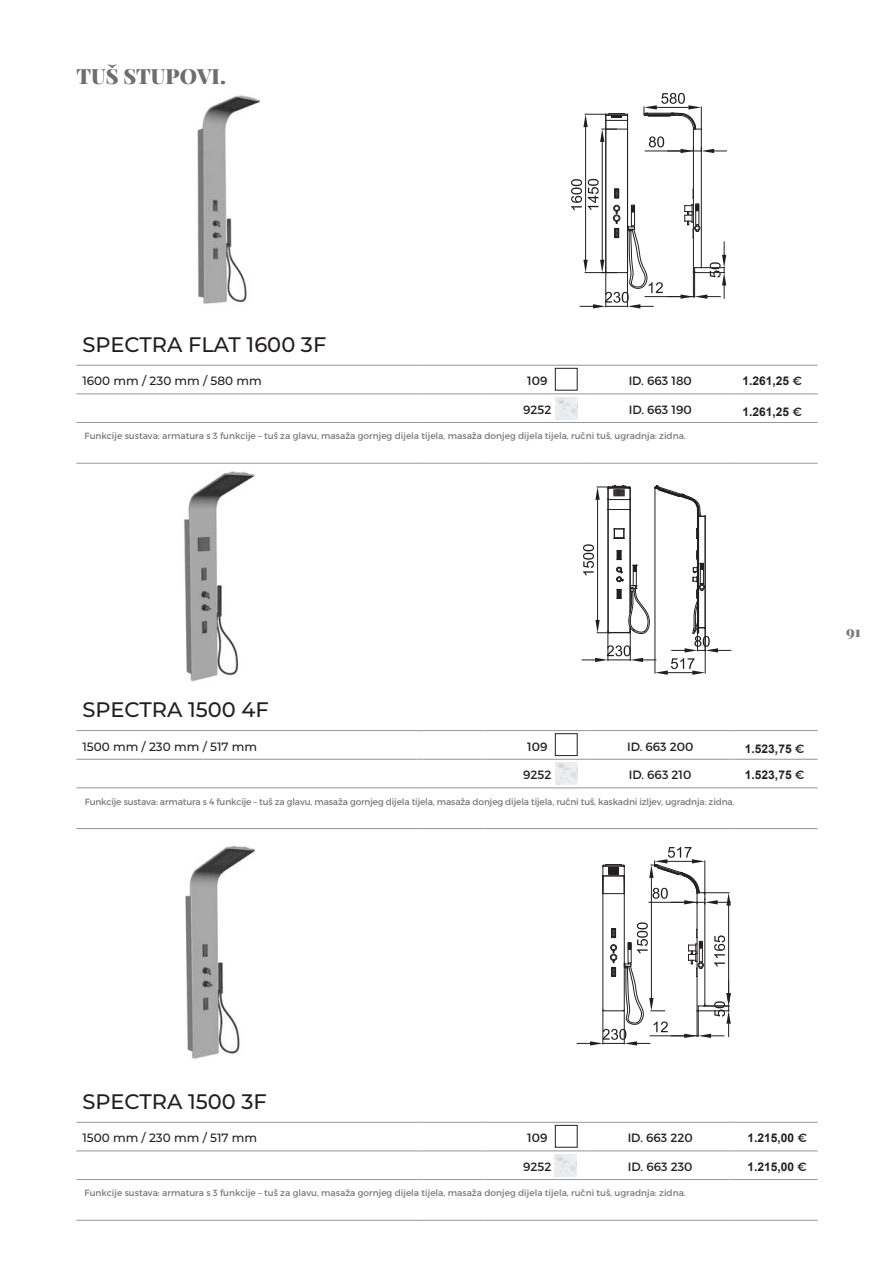
<style>
.page{position:relative;width:893px;height:1263px;background:#fff}
.page>*{position:absolute;margin:0;border:0;box-sizing:border-box;transform-origin:0 0}
.IMENA_SKLEDA{font:500 21px "Montserrat";color:#231f20}
.t1{font:900 21px "Playfair Display";color:#6c6d70}
.t2{font:900 15px "Playfair Display";color:#76787b}
.t3{font:12px "Montserrat";color:#231f20}
.DIMENZIJE{font:500 12px "Montserrat";color:#231f20}
.t4{font:700 12px "Arial";color:#231f20}
.t5{font:9px "Montserrat";color:#76787b}
.s1{font-family:"Montserrat";font-weight:400}
</style>
<div class="page">
<img style="left:185px;top:845px;width:70px;height:214px">
<img style="left:184px;top:471px;width:71px;height:211px">
<img style="left:197px;top:95px;width:63px;height:209px">
<hr style="left:76px;top:365px;width:341px;height:1px;background:#939598">
<hr style="left:417px;top:365px;width:68px;height:1px;background:#939598">
<hr style="left:485px;top:365px;width:105px;height:1px;background:#939598">
<hr style="left:590px;top:365px;width:140px;height:1px;background:#939598">
<hr style="left:730px;top:365px;width:88px;height:1px;background:#939598">
<hr style="left:76px;top:394px;width:341px;height:1px;background:#939598">
<hr style="left:417px;top:394px;width:68px;height:1px;background:#939598">
<hr style="left:485px;top:394px;width:105px;height:1px;background:#939598">
<hr style="left:590px;top:394px;width:140px;height:1px;background:#939598">
<hr style="left:730px;top:394px;width:88px;height:1px;background:#939598">
<hr style="left:76px;top:422px;width:341px;height:1px;background:#939598">
<hr style="left:417px;top:422px;width:68px;height:1px;background:#939598">
<hr style="left:485px;top:422px;width:105px;height:1px;background:#939598">
<hr style="left:590px;top:422px;width:140px;height:1px;background:#939598">
<hr style="left:730px;top:422px;width:88px;height:1px;background:#939598">
<hr style="left:76px;top:463px;width:341px;height:1px;background:#939598">
<hr style="left:417px;top:463px;width:68px;height:1px;background:#939598">
<hr style="left:485px;top:463px;width:105px;height:1px;background:#939598">
<hr style="left:590px;top:463px;width:140px;height:1px;background:#939598">
<hr style="left:730px;top:463px;width:88px;height:1px;background:#939598">
<hr style="left:76px;top:730px;width:341px;height:1px;background:#939598">
<hr style="left:417px;top:730px;width:68px;height:1px;background:#939598">
<hr style="left:485px;top:730px;width:105px;height:1px;background:#939598">
<hr style="left:590px;top:730px;width:140px;height:1px;background:#939598">
<hr style="left:730px;top:730px;width:88px;height:1px;background:#939598">
<hr style="left:76px;top:759px;width:341px;height:1px;background:#939598">
<hr style="left:417px;top:759px;width:68px;height:1px;background:#939598">
<hr style="left:485px;top:759px;width:105px;height:1px;background:#939598">
<hr style="left:590px;top:759px;width:140px;height:1px;background:#939598">
<hr style="left:730px;top:759px;width:88px;height:1px;background:#939598">
<hr style="left:76px;top:788px;width:341px;height:1px;background:#939598">
<hr style="left:417px;top:788px;width:68px;height:1px;background:#939598">
<hr style="left:485px;top:788px;width:105px;height:1px;background:#939598">
<hr style="left:590px;top:788px;width:140px;height:1px;background:#939598">
<hr style="left:730px;top:788px;width:88px;height:1px;background:#939598">
<hr style="left:76px;top:828px;width:341px;height:1px;background:#939598">
<hr style="left:417px;top:828px;width:68px;height:1px;background:#939598">
<hr style="left:485px;top:828px;width:105px;height:1px;background:#939598">
<hr style="left:590px;top:828px;width:140px;height:1px;background:#939598">
<hr style="left:730px;top:828px;width:88px;height:1px;background:#939598">
<hr style="left:76px;top:1122px;width:341px;height:1px;background:#939598">
<hr style="left:417px;top:1122px;width:68px;height:1px;background:#939598">
<hr style="left:485px;top:1122px;width:105px;height:1px;background:#939598">
<hr style="left:590px;top:1122px;width:140px;height:1px;background:#939598">
<hr style="left:730px;top:1122px;width:88px;height:1px;background:#939598">
<hr style="left:76px;top:1151px;width:341px;height:1px;background:#939598">
<hr style="left:417px;top:1151px;width:68px;height:1px;background:#939598">
<hr style="left:485px;top:1151px;width:105px;height:1px;background:#939598">
<hr style="left:590px;top:1151px;width:140px;height:1px;background:#939598">
<hr style="left:730px;top:1151px;width:88px;height:1px;background:#939598">
<hr style="left:76px;top:1179px;width:341px;height:1px;background:#939598">
<hr style="left:417px;top:1179px;width:68px;height:1px;background:#939598">
<hr style="left:485px;top:1179px;width:105px;height:1px;background:#939598">
<hr style="left:590px;top:1179px;width:140px;height:1px;background:#939598">
<hr style="left:730px;top:1179px;width:88px;height:1px;background:#939598">
<hr style="left:76px;top:1220px;width:341px;height:1px;background:#939598">
<hr style="left:417px;top:1220px;width:68px;height:1px;background:#939598">
<hr style="left:485px;top:1220px;width:105px;height:1px;background:#939598">
<hr style="left:590px;top:1220px;width:140px;height:1px;background:#939598">
<hr style="left:730px;top:1220px;width:88px;height:1px;background:#939598">
<div style="left:555px;top:368px;width:23px;height:23px;border:1px solid #231f20"></div>
<div style="left:555px;top:733px;width:23px;height:23px;border:1px solid #231f20"></div>
<div style="left:555px;top:1125px;width:23px;height:22px;border:1px solid #231f20"></div>
<img style="left:556px;top:398px;width:22px;height:22px">
<img style="left:556px;top:762px;width:22px;height:22px">
<img style="left:555px;top:1155px;width:22px;height:22px">
<hr style="left:605px;top:114px;width:1px;height:193px;background:#231f20">
<hr style="left:627px;top:114px;width:1px;height:193px;background:#231f20">
<hr style="left:701px;top:129px;width:1px;height:139px;background:#231f20">
<hr style="left:693px;top:129px;width:1px;height:143px;background:#231f20">
<hr style="left:585px;top:127px;width:1px;height:133px;background:#231f20">
<hr style="left:645px;top:151px;width:48px;height:1px;background:#231f20">
<svg style="left:649px;top:136px;width:78px;height:17px"></svg>
<svg style="left:644px;top:93px;width:58px;height:37px"></svg>
<hr style="left:602px;top:142px;width:1px;height:118px;background:#231f20">
<svg style="left:583px;top:113px;width:45px;height:29px"></svg>
<svg style="left:571px;top:179px;width:155px;height:129px"></svg>
<hr style="left:597px;top:500px;width:1px;height:120px;background:#231f20">
<hr style="left:608px;top:509px;width:1px;height:123px;background:#231f20">
<hr style="left:630px;top:509px;width:1px;height:104px;background:#231f20">
<svg style="left:595px;top:485px;width:36px;height:25px"></svg>
<hr style="left:697px;top:509px;width:1px;height:123px;background:#231f20">
<hr style="left:698px;top:509px;width:1px;height:123px;background:#231f20">
<hr style="left:705px;top:516px;width:1px;height:112px;background:#231f20">
<hr style="left:655px;top:488px;width:1px;height:185px;background:#231f20">
<svg style="left:582px;top:528px;width:149px;height:147px"></svg>
<svg style="left:654px;top:486px;width:52px;height:34px"></svg>
<hr style="left:624px;top:894px;width:1px;height:116px;background:#231f20">
<hr style="left:603px;top:894px;width:1px;height:116px;background:#231f20">
<hr style="left:697px;top:894px;width:1px;height:117px;background:#231f20">
<hr style="left:705px;top:904px;width:1px;height:102px;background:#231f20">
<hr style="left:728px;top:905px;width:1px;height:88px;background:#231f20">
<hr style="left:651px;top:878px;width:1px;height:120px;background:#231f20">
<svg style="left:602px;top:864px;width:23px;height:30px"></svg>
<svg style="left:649px;top:847px;width:82px;height:58px"></svg>
<svg style="left:577px;top:922px;width:154px;height:123px"></svg>
<p class="t1" style="left:77px;top:60px;width:151px">TUŠ STUPOVI.</p>
<p class="IMENA_SKLEDA" style="left:82px;top:329px;width:245px">SPECTRA FLAT 1600 3F</p>
<p class="DIMENZIJE" style="left:82px;top:373px;width:181px">1600 mm / 230 mm / 580 mm</p>
<p class="t3" style="left:527px;top:374px;width:22px">109</p>
<p class="t3" style="left:629px;top:374px;width:65px">ID. 663 180</p>
<p class="t4" style="left:742px;top:373px;width:61px">1.261,25 <span class="s1">€</span></p>
<p class="t3" style="left:523px;top:402px;width:30px">9252</p>
<p class="t3" style="left:629px;top:402px;width:64px">ID. 663 190</p>
<p class="t4" style="left:742px;top:403px;width:61px">1.261,25 <span class="s1">€</span></p>
<p class="t5" style="left:85px;top:430px;width:603px">Funkcije sustava: armatura s 3 funkcije – tuš za glavu, masaža gornjeg dijela tijela, masaža donjeg dijela tijela, ručni tuš, ugradnja: zidna.</p>
<p class="IMENA_SKLEDA" style="left:82px;top:695px;width:188px">SPECTRA 1500 4F</p>
<p class="DIMENZIJE" style="left:82px;top:738px;width:176px">1500 mm / 230 mm / 517 mm</p>
<p class="t3" style="left:527px;top:739px;width:22px">109</p>
<p class="t3" style="left:627px;top:739px;width:68px">ID. 663 200</p>
<p class="t4" style="left:745px;top:740px;width:61px">1.523,75 <span class="s1">€</span></p>
<p class="t3" style="left:523px;top:768px;width:30px">9252</p>
<p class="t3" style="left:629px;top:768px;width:64px">ID. 663 210</p>
<p class="t4" style="left:745px;top:767px;width:61px">1.523,75 <span class="s1">€</span></p>
<p class="t5" style="left:85px;top:796px;width:651px">Funkcije sustava: armatura s 4 funkcije – tuš za glavu, masaža gornjeg dijela tijela, masaža donjeg dijela tijela, ručni tuš, kaskadni izljev, ugradnja: zidna.</p>
<h2 class="t2" style="left:846px;top:620px;width:16px">91</h2>
<p class="IMENA_SKLEDA" style="left:82px;top:1086px;width:186px">SPECTRA 1500 3F</p>
<p class="DIMENZIJE" style="left:82px;top:1130px;width:176px">1500 mm / 230 mm / 517 mm</p>
<p class="t3" style="left:527px;top:1131px;width:22px">109</p>
<p class="t3" style="left:628px;top:1131px;width:67px">ID. 663 220</p>
<p class="t4" style="left:747px;top:1130px;width:61px">1.215,00 <span class="s1">€</span></p>
<p class="t3" style="left:523px;top:1159px;width:30px">9252</p>
<p class="t3" style="left:628px;top:1159px;width:66px">ID. 663 230</p>
<p class="t4" style="left:747px;top:1158px;width:61px">1.215,00 <span class="s1">€</span></p>
<p class="t5" style="left:85px;top:1187px;width:603px">Funkcije sustava: armatura s 3 funkcije – tuš za glavu, masaža gornjeg dijela tijela, masaža donjeg dijela tijela, ručni tuš, ugradnja: zidna.</p>
</div>
